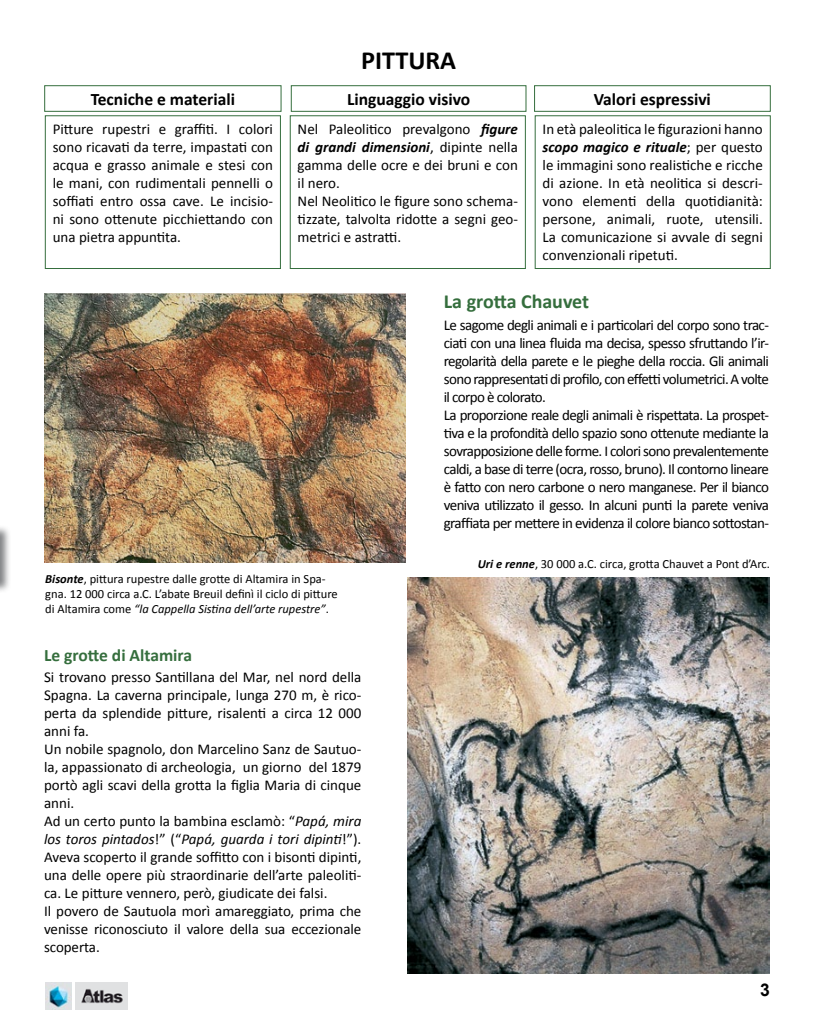
<style>
.page{position:relative;width:815px;height:1028px;background:#fff}
.page>*{position:absolute;margin:0;border:0;box-sizing:border-box;transform-origin:0 0}
.t1{font:700 26.25px "Calibri";color:#000}
.t2{font:700 20px "Calibri";color:#356e3d}
.t3{font:700 17.5px "Calibri";color:#000}
.t4{font:700 17.5px "Calibri";color:#356e3d}
.t5{font:700 17.5px "Arial";color:#000}
.t6{font:15px/18px "Calibri";letter-spacing:-.01em;color:#000;text-align:justify}
.t7{font:15px/18px "Calibri";letter-spacing:-.04em;color:#000}
.t8{font:12.5px/15px "Calibri";color:#000}
.s1{font-weight:700;font-style:italic}
.s2{font-style:italic}
</style>
<div class="page">
<img style="left:76px;top:983px;width:52px;height:26px">
<img style="left:46px;top:983px;width:26px;height:26px">
<div style="left:0;top:525px;width:12px;height:68px;background:#55575a;opacity:.75"></div>
<div style="left:44px;top:85px;width:237px;height:27px;border:1px solid #356e3d"></div>
<div style="left:291px;top:85px;width:235px;height:27px;border:1px solid #356e3d"></div>
<div style="left:534px;top:85px;width:237px;height:27px;border:1px solid #356e3d"></div>
<div style="left:45px;top:115px;width:236px;height:154px;border:1px solid #356e3d"></div>
<div style="left:290px;top:115px;width:236px;height:154px;border:1px solid #356e3d"></div>
<div style="left:535px;top:115px;width:236px;height:154px;border:1px solid #356e3d"></div>
<img style="left:44px;top:293px;width:362px;height:269px">
<img style="left:407px;top:577px;width:362px;height:396px">
<h1 class="t1" style="left:361px;top:43px;width:97px">PITTURA</h1>
<p class="t3" style="left:91px;top:88px;width:146px">Tecniche e materiali</p>
<p class="t3" style="left:347px;top:88px;width:125px">Linguaggio visivo</p>
<p class="t3" style="left:594px;top:88px;width:119px">Valori espressivi</p>
<p class="t6" style="left:53px;top:120px;width:222px">Pitture rupestri e graffiti. I colori sono ricavati da terre, impastati con acqua e grasso animale e stesi con le mani, con rudimentali pennelli o soffiati entro ossa cave. Le incisio&shy;ni sono ottenute picchiettando con una pietra appuntita.</p>
<p class="t6" style="left:298px;top:120px;width:222px;text-align:left">Nel Paleolitico prevalgono <span class="s1">figure di grandi dimensioni</span>, dipinte nella gamma delle ocre e dei bruni e con il nero.<br>Nel Neolitico le figure sono schema&shy;tizzate, talvolta ridotte a segni geo&shy;metrici e astratti.</p>
<p class="t6" style="left:543px;top:120px;width:222px">In età paleolitica le figurazioni hanno <span class="s1">scopo magico e rituale</span>; per questo le immagini sono realistiche e ricche di azione. In età neolitica si descri&shy;vono elementi della quotidianità: persone, animali, ruote, utensili.<br>La comunicazione si avvale di segni convenzionali ripetuti.</p>
<h2 class="t2" style="left:444px;top:288px;width:147px">La grotta Chauvet</h2>
<p class="t7" style="left:444px;top:315px;width:327px">Le sagome degli animali e i particolari del corpo sono trac&shy;ciati con una linea fluida ma decisa, spesso sfruttando l’ir&shy;regolarità della parete e le pieghe della roccia. Gli animali sono rappresentati di profilo, con effetti volumetrici. A volte il corpo è colorato.<br>La proporzione reale degli animali è rispettata. La prospet&shy;tiva e la profondità dello spazio sono ottenute mediante la sovrapposizione delle forme. I colori sono prevalentemente caldi, a base di terre (ocra, rosso, bruno). Il contorno lineare è fatto con nero carbone o nero manganese. Per il bianco veniva utilizzato il gesso. In alcuni punti la parete veniva graffiata per mettere in evidenza il colore bianco sottostan-</p>
<p class="t8" style="left:45px;top:571px;width:294px"><span class="s1">Bisonte</span>, pittura rupestre dalle grotte di Altamira in Spa&shy;gna. 12 000 circa a.C. L’abate Breuil definì il ciclo di pitture di Altamira come <span class="s2">“la Cappella Sistina dell’arte rupestre”</span>.</p>
<p class="t4" style="left:44px;top:643px;width:150px">Le grotte di Altamira</p>
<p class="t6" style="left:44px;top:668px;width:319px;text-align:left">Si trovano presso Santillana del Mar, nel nord della Spagna. La caverna principale, lunga 270 m, è rico&shy;perta da splendide pitture, risalenti a circa 12 000 anni fa.<br>Un nobile spagnolo, don Marcelino Sanz de Sautuo&shy;la, appassionato di archeologia, un giorno del 1879 portò agli scavi della grotta la figlia Maria di cinque anni.<br>Ad un certo punto la bambina esclamò: “<span class="s2">Papá, mira los toros pintados</span>!” (“<span class="s2">Papá, guarda i tori dipinti</span>!”).<br>Aveva scoperto il grande soffitto con i bisonti dipinti, una delle opere più straordinarie dell’arte paleoliti&shy;ca. Le pitture vennero, però, giudicate dei falsi.<br>Il povero de Sautuola morì amareggiato, prima che venisse riconosciuto il valore della sua eccezionale scoperta.</p>
<p class="t8" style="left:478px;top:557px;width:294px"><span class="s1">Uri e renne</span>, 30 000 a.C. circa, grotta Chauvet a Pont d’Arc.</p>
<p class="t5" style="left:760px;top:978px;width:11px">3</p>
</div>
